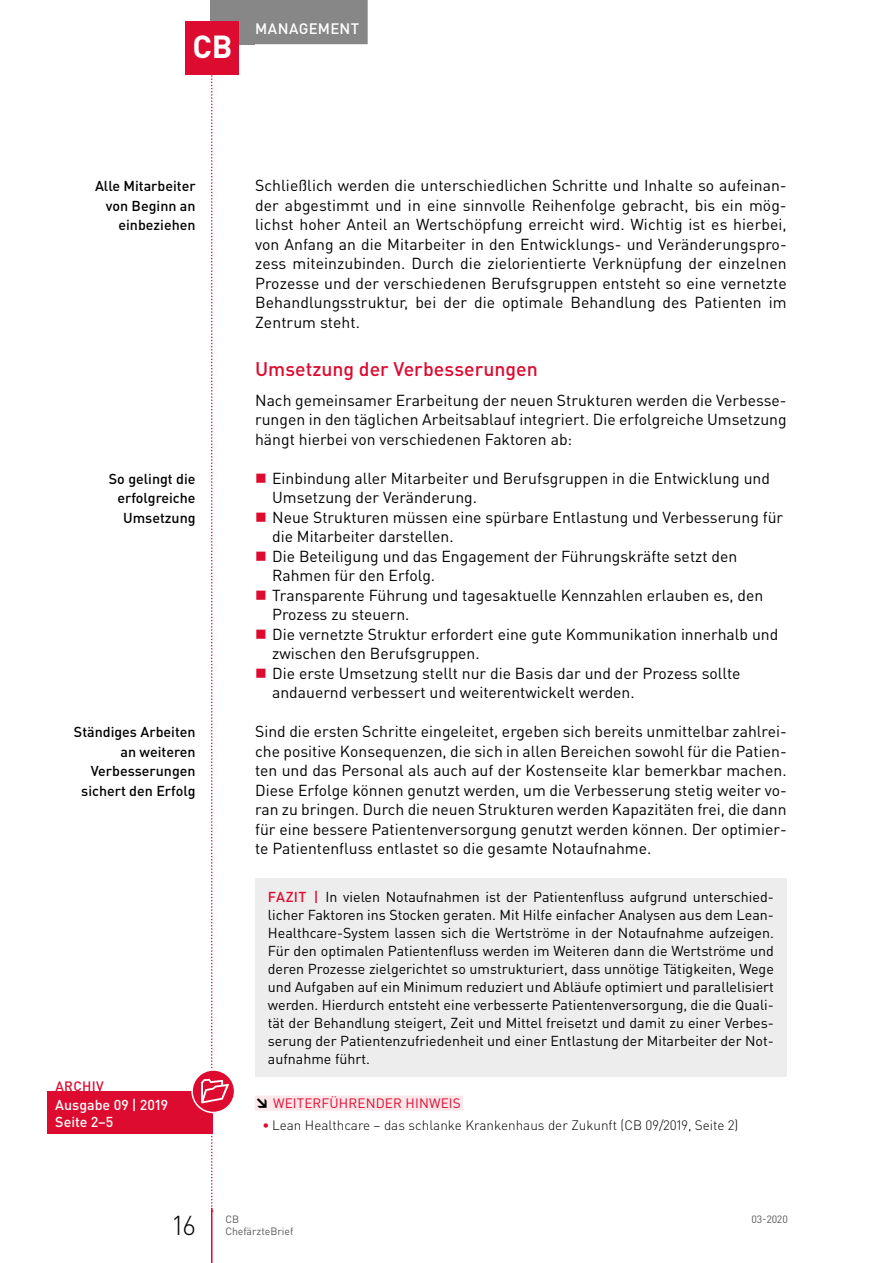
<style>
.page{position:relative;width:893px;height:1263px;background:#fff}
.page>*{position:absolute;margin:0;border:0;box-sizing:border-box;transform-origin:0 0}
.t1{font:700 31.5px "DIN Pro";color:#fff}
.t2{font:300 27px "DIN Pro";color:#000}
.t3{font:500 19.5px "DIN Pro";color:#dd0b2f}
.t4{font:15.75px/19.5px "DIN Pro";color:#000;text-align:justify}
.t5{font:500 15px "DIN Pro";letter-spacing:.02em;color:#fff}
.t6{font:14.25px/18px "DIN Pro";color:#000}
.t7{font:500 14.25px/19.5px "DIN Pro";color:#000;text-align:right}
.t8{font:500 14.25px/17.2px "DIN Pro";color:#fff}
.t9{font:300 13.5px "DIN Pro";color:#000}
.t10{font:13.5px "DIN Pro";letter-spacing:.01em;color:#dd0b2f}
.t11{font:500 13.5px "DIN Pro";letter-spacing:.02em;color:#dd0b2f}
.t12{font:10.5px "DIN Pro";color:#575756}
.s1{font-weight:500;color:#dd0b2f}
.s2{font-weight:900;color:#000}
</style>
<div class="page">
<div style="left:210px;top:0;width:45px;height:44px;background:#878787"></div>
<hr style="left:211px;top:1208px;width:1px;height:55px;background:#dd0b2f">
<div style="left:247px;top:0;width:121px;height:44px;background:#878787"></div>
<div style="left:185px;top:21px;width:54px;height:53px;background:#dd0b2f"></div>
<div style="left:255px;top:1096px;width:208px;height:15px;background:#fce7ea"></div>
<div style="left:255px;top:878px;width:532px;height:198px;background:#ededed"></div>
<div style="left:47px;top:1091px;width:166px;height:43px;background:#dd0b2f"></div>
<svg style="left:192px;top:1070px;width:43px;height:42px"></svg>
<div style="left:191px;top:1069px;width:44px;height:44px;border:2px solid #fff;border-radius:50%"></div>
<svg style="left:201px;top:74px;width:28px;height:1138px"></svg>
<h1 class="t1" style="left:192px;top:26px;width:42px">CB</h1>
<p class="t5" style="left:255px;top:18px;width:105px">Managem ent</p>
<p class="t7" style="left:95px;top:176px;width:102px">Alle Mitarbeiter von Beginn an einbeziehen</p>
<p class="t7" style="left:109px;top:468px;width:88px">So gelingt die erfolgreiche<br>Umsetzung</p>
<p class="t7" style="left:74px;top:722px;width:123px">Ständiges Arbeiten an weiteren<br>Verbesserungen sichert den Erfolg</p>
<p class="t11" style="left:55px;top:1077px;width:50px">ARCHIV</p>
<p class="t8" style="left:55px;top:1096px;width:114px">Ausgabe 09 | 2019<br>Seite 2–5</p>
<p class="t4" style="left:255px;top:175px;width:533px">Schließlich werden die unterschiedlichen Schritte und Inhalte so aufeinan&shy;der abgestimmt und in eine sinnvolle Reihenfolge gebracht, bis ein mög&shy;lichst hoher Anteil an Wertschöpfung erreicht wird. Wichtig ist es hierbei, von Anfang an die Mitarbeiter in den Entwicklungs- und Veränderungspro&shy;zess miteinzubinden. Durch die zielorientierte Verknüpfung der einzelnen Prozesse und der verschiedenen Berufsgruppen entsteht so eine vernetzte Behandlungsstruktur, bei der die optimale Behandlung des Patienten im Zentrum steht.</p>
<p class="t3" style="left:255px;top:356px;width:284px">Umsetzung der Verbesserungen</p>
<p class="t4" style="left:255px;top:390px;width:533px">Nach gemeinsamer Erarbeitung der neuen Strukturen werden die Verbesse&shy;rungen in den täglichen Arbeitsablauf integriert. Die erfolgreiche Umsetzung hängt hierbei von verschiedenen Faktoren ab:</p>
<p class="t4" style="left:272px;top:468px;width:513px;text-align:left">Einbindung aller Mitarbeiter und Berufsgruppen in die Entwicklung und Umsetzung der Veränderung.<br>Neue Strukturen müssen eine spürbare Entlastung und Verbesserung für die Mitarbeiter darstellen.<br>Die Beteiligung und das Engagement der Führungskräfte setzt den Rahmen für den Erfolg.<br>Transparente Führung und tagesaktuelle Kennzahlen erlauben es, den Prozess zu steuern.<br>Die vernetzte Struktur erfordert eine gute Kommunikation innerhalb und zwischen den Berufsgruppen.<br>Die erste Umsetzung stellt nur die Basis dar und der Prozess sollte andauernd verbessert und weiterentwickelt werden.</p>
<p class="t4" style="left:255px;top:721px;width:533px">Sind die ersten Schritte eingeleitet, ergeben sich bereits unmittelbar zahlrei&shy;che positive Konsequenzen, die sich in allen Bereichen sowohl für die Patien&shy;ten und das Personal als auch auf der Kostenseite klar bemerkbar machen.<br>Diese Erfolge können genutzt werden, um die Verbesserung stetig weiter vo&shy;ran zu bringen. Durch die neuen Strukturen werden Kapazitäten frei, die dann für eine bessere Patientenversorgung genutzt werden können. Der optimier&shy;te Patientenfluss entlastet so die gesamte Notaufnahme.</p>
<p class="t6" style="left:268px;top:887px;width:508px"><span class="s1">FAZIT |</span> In vielen Notaufnahmen ist der Patientenfluss aufgrund unterschied&shy;licher Faktoren ins Stocken geraten. Mit Hilfe einfacher Analysen aus dem Lean-Healthcare-System lassen sich die Wertströme in der Notaufnahme aufzeigen.<br>Für den optimalen Patientenfluss werden im Weiteren dann die Wertströme und deren Prozesse zielgerichtet so umstrukturiert, dass unnötige Tätigkeiten, Wege und Aufgaben auf ein Minimum reduziert und Abläufe optimiert und parallelisiert werden. Hierdurch entsteht eine verbesserte Patientenversorgung, die die Quali&shy;tät der Behandlung steigert, Zeit und Mittel freisetzt und damit zu einer Verbes&shy;serung der Patientenzufriedenheit und einer Entlastung der Mitarbeiter der Not&shy;aufnahme führt.</p>
<p class="t10" style="left:255px;top:1094px;width:207px"><span class="s2">↘</span> WEITERFÜHRENDER HINWEIS</p>
<p class="t9" style="left:262px;top:1116px;width:477px"><span class="s1">•</span> Lean Healthcare – das schlanke Krankenhaus der Zukunft (CB 09/2019, Seite 2)</p>
<h2 class="t2" style="left:173px;top:1207px;width:24px">16</h2>
<p class="t12" style="left:225px;top:1212px;width:15px">CB</p>
<p class="t12" style="left:751px;top:1212px;width:38px">03-2020</p>
<p class="t12" style="left:225px;top:1224px;width:69px">ChefärzteBrief</p>
</div>
